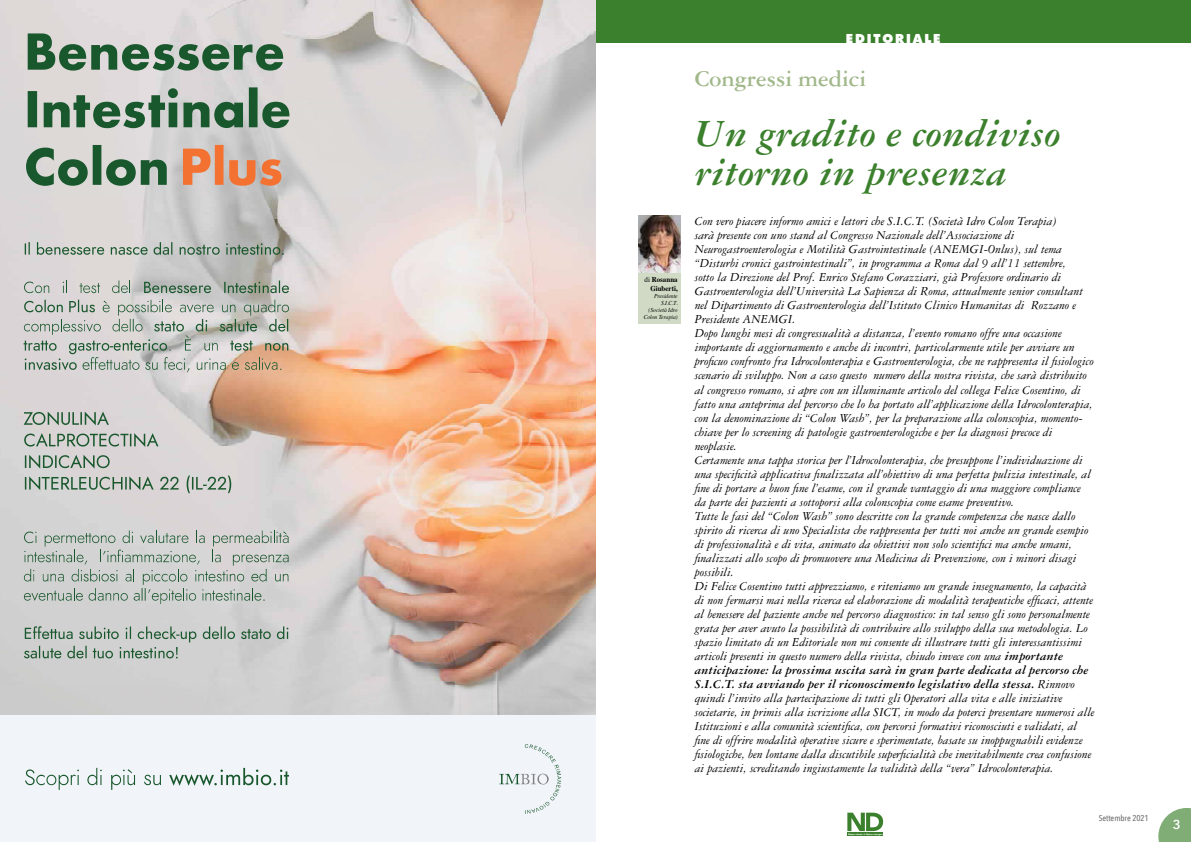
<style>
.page{position:relative;width:1191px;height:842px;background:#fff}
.page>*{position:absolute;margin:0;border:0;box-sizing:border-box;transform-origin:0 0}
.t1{font:italic 700 41px/39px "Garamond Three";color:#3b802c}
.t2{font:700 24px "Garamond Three";color:#a1b88a}
.t3{font:italic 13px/14px "Garamond Three";color:#000}
.t4{font:600 13px "Avenir Next";color:#fff}
.t5{font:800 12px "Futura";letter-spacing:.15em;color:#fff}
.t6{font:500 8.5px "Avenir Next Condensed";color:#706f6f}
.t7{font:700 7.5px/9px "Times";color:#000;text-align:right;scale:.93 1}
.t8{font:italic 6px/7.2px "Times";color:#000;text-align:right;scale:.93 1}
.s1{font-weight:400}
.s2{font-weight:700}
</style>
<div class="page">
<svg style="left:1158px;top:808px;width:33px;height:34px"></svg>
<div style="left:595px;top:0;width:596px;height:43px;background:#3b802c"></div>
<svg style="left:847px;top:813px;width:36px;height:23px"></svg>
<img style="left:0;top:0;width:595px;height:715px">
<div style="left:0;top:715px;width:595px;height:127px;background:#f1f4f9"></div>
<svg style="left:499px;top:744px;width:62px;height:70px"></svg>
<svg style="left:28px;top:33px;width:255px;height:38px;background:#87a08d"></svg>
<svg style="left:28px;top:87px;width:261px;height:41px;background:#89a18f"></svg>
<svg style="left:26px;top:145px;width:141px;height:41px;background:#88a08e"></svg>
<svg style="left:183px;top:145px;width:98px;height:41px;background:#db9f82"></svg>
<svg style="left:25px;top:769px;width:54px;height:21px"></svg>
<svg style="left:87px;top:768px;width:15px;height:17px"></svg>
<svg style="left:111px;top:769px;width:24px;height:21px"></svg>
<svg style="left:144px;top:775px;width:17px;height:10px"></svg>
<svg style="left:169px;top:768px;width:120px;height:18px"></svg>
<svg style="left:25px;top:242px;width:259px;height:13px;background:#a4b0a6"></svg>
<svg style="left:24px;top:282px;width:25px;height:11px"></svg>
<svg style="left:63px;top:280px;width:4px;height:13px"></svg>
<svg style="left:79px;top:283px;width:21px;height:10px"></svg>
<svg style="left:112px;top:280px;width:18px;height:13px"></svg>
<svg style="left:144px;top:281px;width:145px;height:12px;background:#93a294"></svg>
<svg style="left:24px;top:300px;width:265px;height:72px;background:#bfc0b8"></svg>
<svg style="left:24px;top:411px;width:85px;height:14px"></svg>
<svg style="left:24px;top:433px;width:134px;height:14px;background:#a4b2a7"></svg>
<svg style="left:25px;top:455px;width:85px;height:14px"></svg>
<svg style="left:25px;top:475px;width:206px;height:18px;background:#b0bab1"></svg>
<svg style="left:24px;top:530px;width:264px;height:74px;background:#c1c6c2"></svg>
<svg style="left:24px;top:626px;width:264px;height:32px;background:#b5beb7"></svg>
<svg style="left:590px;top:0;width:6px;height:2px"></svg>
<div style="left:638px;top:215px;width:42px;height:109px;background:#d0dac4"></div>
<img style="left:638px;top:215px;width:42px;height:57px">
<p class="t7" style="left:644px;top:274px;width:37px"><span class="s1">di</span> Rosanna<br>Giuberti,</p>
<p class="t8" style="left:643px;top:292px;width:38px">Presidente<br>S.I.C.T. (Società Idro<br>Colon Terapia)</p>
<p class="t5" style="left:846px;top:31px;width:96px">EDITORIALE</p>
<h2 class="t2" style="left:694px;top:65px;width:173px">Congressi medici</h2>
<h1 class="t1" style="left:694px;top:113px;width:367px">Un gradito e condiviso ritorno in presenza</h1>
<p class="t3" style="left:694px;top:214px;width:401px">Con vero piacere informo amici e lettori che S.I.C.T. (Società Idro Colon Terapia)<br>sarà presente con uno stand al Congresso Nazionale dell’Associazione di Neurogastroenterologia e Motilità Gastrointestinale (ANEMGI-Onlus), sul tema “Disturbi cronici gastrointestinali”, in programma a Roma dal 9 all’11 settembre,<br>sotto la Direzione del Prof. Enrico Stefano Corazziari, già Professore ordinario di Gastroenterologia dell’Università La Sapienza di Roma, attualmente senior consultant nel Dipartimento di Gastroenterologia dell’Istituto Clinico Humanitas di Rozzano e Presidente ANEMGI.<br>Dopo lunghi mesi di congressualità a distanza, l’evento romano offre una occasione importante di aggiornamento e anche di incontri, particolarmente utile per avviare un proficuo confronto fra Idrocolonterapia e Gastroenterologia, che ne rappresenta il fisiologico scenario di sviluppo. Non a caso questo numero della nostra rivista, che sarà distribuito al congresso romano, si apre con un illuminante articolo del collega Felice Cosentino, di fatto una anteprima del percorso che lo ha portato all’applicazione della Idrocolonterapia, con la denominazione di “Colon Wash”, per la preparazione alla colonscopia, momento&shy;chiave per lo screening di patologie gastroenterologiche e per la diagnosi precoce di neoplasie.<br>Certamente una tappa storica per l’Idrocolonterapia, che presuppone l’individuazione di una specificità applicativa finalizzata all’obiettivo di una perfetta pulizia intestinale, al fine di portare a buon fine l’esame, con il grande vantaggio di una maggiore compliance da parte dei pazienti a sottoporsi alla colonscopia come esame preventivo.<br>Tutte le fasi del “Colon Wash” sono descritte con la grande competenza che nasce dallo spirito di ricerca di uno Specialista che rappresenta per tutti noi anche un grande esempio di professionalità e di vita, animato da obiettivi non solo scientifici ma anche umani, finalizzati allo scopo di promuovere una Medicina di Prevenzione, con i minori disagi possibili.<br>Di Felice Cosentino tutti apprezziamo, e riteniamo un grande insegnamento, la capacità di non fermarsi mai nella ricerca ed elaborazione di modalità terapeutiche efficaci, attente al benessere del paziente anche nel percorso diagnostico: in tal senso gli sono personalmente grata per aver avuto la possibilità di contribuire allo sviluppo della sua metodologia. Lo spazio limitato di un Editoriale non mi consente di illustrare tutti gli interessantissimi articoli presenti in questo numero della rivista, chiudo invece con una <span class="s2">importante anticipazione: la prossima uscita sarà in gran parte dedicata al percorso che S.I.C.T. sta avviando per il riconoscimento legislativo della stessa.</span> Rinnovo quindi l’invito alla partecipazione di tutti gli Operatori alla vita e alle iniziative societarie, in primis alla iscrizione alla SICT, in modo da poterci presentare numerosi alle Istituzioni e alla comunità scientifica, con percorsi formativi riconosciuti e validati, al fine di offrire modalità operative sicure e sperimentate, basate su inoppugnabili evidenze fisiologiche, ben lontane dalla discutibile superficialità che inevitabilmente crea confusione ai pazienti, screditando ingiustamente la validità della “vera” Idrocolonterapia.</p>
<p class="t6" style="left:1098px;top:813px;width:51px">Settembre 2021</p>
<p class="t4" style="left:1172px;top:813px;width:9px">3</p>
</div>
